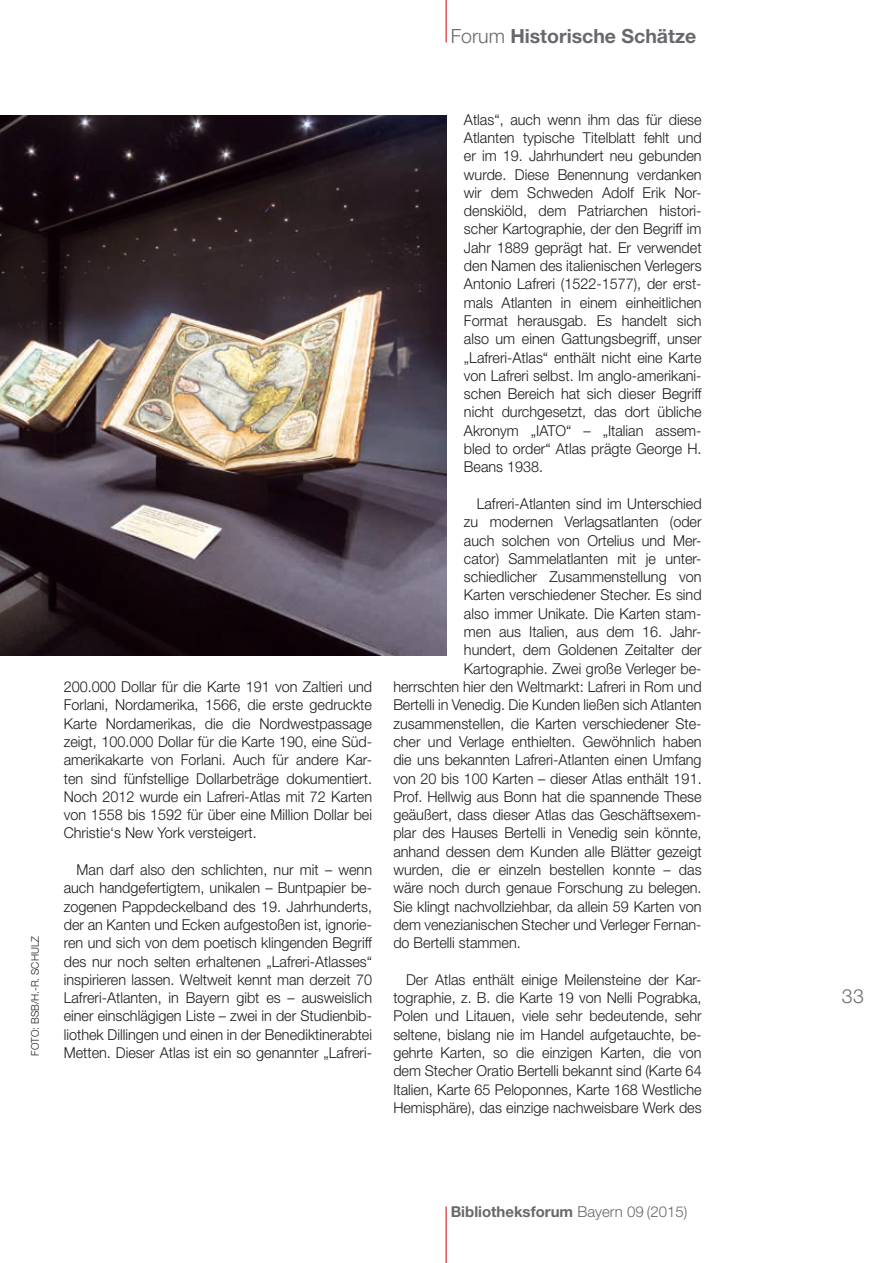
<style>
.page{position:relative;width:893px;height:1263px;background:#fff}
.page>*{position:absolute;margin:0;border:0;box-sizing:border-box;transform-origin:0 0}
.t1{font:700 19.5px "Helvetica Neue";color:#68676c}
.t2{font:300 19.5px "Helvetica Neue";color:#68676c}
.t3{font:300 15px/18.3px "Helvetica Neue";color:#1b1c20;text-align:justify;scale:.96 1}
.t4{font:700 15px "Helvetica Neue";color:#68676c}
.t5{font:300 10.5px "Helvetica Neue";color:#1b1c20;scale:.96 1}
.s1{font-weight:300}
</style>
<div class="page">
<img style="left:0;top:115px;width:447px;height:540px">
<hr style="left:446px;top:0;width:1px;height:43px;background:#d1010e">
<hr style="left:446px;top:1206px;width:1px;height:57px;background:#d1010e">
<h1 class="t1" style="left:451px;top:24px;width:247px"><span class="s1">Forum</span> Historische Schätze</h1>
<p class="t5" style="left:29px;top:1055px;width:126px;rotate:-90deg">FOTO: BSB/H.-R. SCHULZ</p>
<p class="t3" style="left:64px;top:677px;width:323px">200.000 Dollar für die Karte 191 von Zaltieri und Forlani, Nordamerika, 1566, die erste gedruckte Karte Nordamerikas, die die Nordwestpassage zeigt, 100.000 Dollar für die Karte 190, eine Süd&shy;amerikakarte von Forlani. Auch für andere Kar&shy;ten sind fünfstellige Dollarbeträge dokumentiert.<br>Noch 2012 wurde ein Lafreri-Atlas mit 72 Karten von 1558 bis 1592 für über eine Million Dollar bei Christie‘s New York versteigert.</p>
<p class="t3" style="left:64px;top:860px;width:323px;text-indent:13px">Man darf also den schlichten, nur mit – wenn auch handgefertigtem, unikalen – Buntpapier be&shy;zogenen Pappdeckelband des 19. Jahrhunderts, der an Kanten und Ecken aufgestoßen ist, ignorie&shy;ren und sich von dem poetisch klingenden Begriff des nur noch selten erhaltenen „Lafreri-Atlasses“ inspirieren lassen. Weltweit kennt man derzeit 70<br>Lafreri-Atlanten, in Bayern gibt es – ausweislich einer einschlägigen Liste – zwei in der Studienbib&shy;liothek Dillingen und einen in der Benediktinerabtei</p>
<p class="t3" style="left:64px;top:1043px;width:323px">Metten. Dieser Atlas ist ein so genannter „Lafreri-</p>
<p class="t3" style="left:464px;top:110px;width:249px">Atlas“, auch wenn ihm das für diese Atlanten typische Titelblatt fehlt und er im 19. Jahrhundert neu gebunden wurde. Diese Benennung verdanken wir dem Schweden Adolf Erik Nor&shy;denskiöld, dem Patriarchen histori&shy;scher Kartographie, der den Begriff im Jahr 1889 geprägt hat. Er verwendet den Namen des italienischen Verlegers Antonio Lafreri (1522-1577), der erst&shy;mals Atlanten in einem einheitlichen Format herausgab. Es handelt sich also um einen Gattungsbegriff, unser „Lafreri-Atlas“ enthält nicht eine Karte von Lafreri selbst. Im anglo-amerikani&shy;schen Bereich hat sich dieser Begriff nicht durchgesetzt, das dort übliche Akronym „IATO“ – „Italian assem&shy;bled to order“ Atlas prägte George H.<br>Beans 1938.</p>
<p class="t3" style="left:477px;top:494px;width:236px">Lafreri-Atlanten sind im Unterschied</p>
<p class="t3" style="left:464px;top:512px;width:249px">zu modernen Verlagsatlanten (oder</p>
<p class="t3" style="left:464px;top:531px;width:249px">auch solchen von Ortelius und Mer-</p>
<p class="t3" style="left:464px;top:549px;width:249px">cator) Sammelatlanten mit je unter-</p>
<p class="t3" style="left:464px;top:567px;width:249px">schiedlicher Zusammenstellung von</p>
<p class="t3" style="left:464px;top:586px;width:249px">Karten verschiedener Stecher. Es sind</p>
<p class="t3" style="left:464px;top:604px;width:249px">also immer Unikate. Die Karten stam-</p>
<p class="t3" style="left:464px;top:622px;width:249px">men aus Italien, aus dem 16. Jahr-</p>
<p class="t3" style="left:464px;top:641px;width:249px">hundert, dem Goldenen Zeitalter der</p>
<p class="t3" style="left:464px;top:659px;width:249px">Kartographie. Zwei große Verleger be-</p>
<p class="t3" style="left:393px;top:677px;width:323px">herrschten hier den Weltmarkt: Lafreri in Rom und</p>
<p class="t3" style="left:393px;top:695px;width:323px">Bertelli in Venedig. Die Kunden ließen sich Atlanten</p>
<p class="t3" style="left:393px;top:714px;width:323px">zusammenstellen, die Karten verschiedener Ste-</p>
<p class="t3" style="left:393px;top:732px;width:323px">cher und Verlage enthielten. Gewöhnlich haben</p>
<p class="t3" style="left:393px;top:750px;width:323px">die uns bekannten Lafreri-Atlanten einen Umfang</p>
<p class="t3" style="left:393px;top:769px;width:323px">von 20 bis 100 Karten – dieser Atlas enthält 191.</p>
<p class="t3" style="left:393px;top:787px;width:323px">Prof. Hellwig aus Bonn hat die spannende These</p>
<p class="t3" style="left:393px;top:805px;width:323px">geäußert, dass dieser Atlas das Geschäftsexem-</p>
<p class="t3" style="left:393px;top:824px;width:323px">plar des Hauses Bertelli in Venedig sein könnte,</p>
<p class="t3" style="left:393px;top:842px;width:323px">anhand dessen dem Kunden alle Blätter gezeigt</p>
<p class="t3" style="left:393px;top:860px;width:323px">wurden, die er einzeln bestellen konnte – das</p>
<p class="t3" style="left:393px;top:878px;width:323px">wäre noch durch genaue Forschung zu belegen.</p>
<p class="t3" style="left:393px;top:897px;width:323px">Sie klingt nachvollziehbar, da allein 59 Karten von</p>
<p class="t3" style="left:393px;top:915px;width:323px">dem venezianischen Stecher und Verleger Fernan-</p>
<p class="t3" style="left:393px;top:933px;width:134px">do Bertelli stammen.</p>
<p class="t3" style="left:393px;top:970px;width:323px;text-indent:13px">Der Atlas enthält einige Meilensteine der Kar&shy;tographie, z. B. die Karte 19 von Nelli Pograbka, Polen und Litauen, viele sehr bedeutende, sehr seltene, bislang nie im Handel aufgetauchte, be&shy;gehrte Karten, so die einzigen Karten, die von dem Stecher Oratio Bertelli bekannt sind (Karte 64<br>Italien, Karte 65 Peloponnes, Karte 168 Westliche Hemisphäre), das einzige nachweisbare Werk des</p>
<p class="t4" style="left:451px;top:1202px;width:238px">Bibliotheksforum <span class="s1">Bayern 09 (2015)</span></p>
<h1 class="t2" style="left:842px;top:984px;width:24px">33</h1>
</div>
